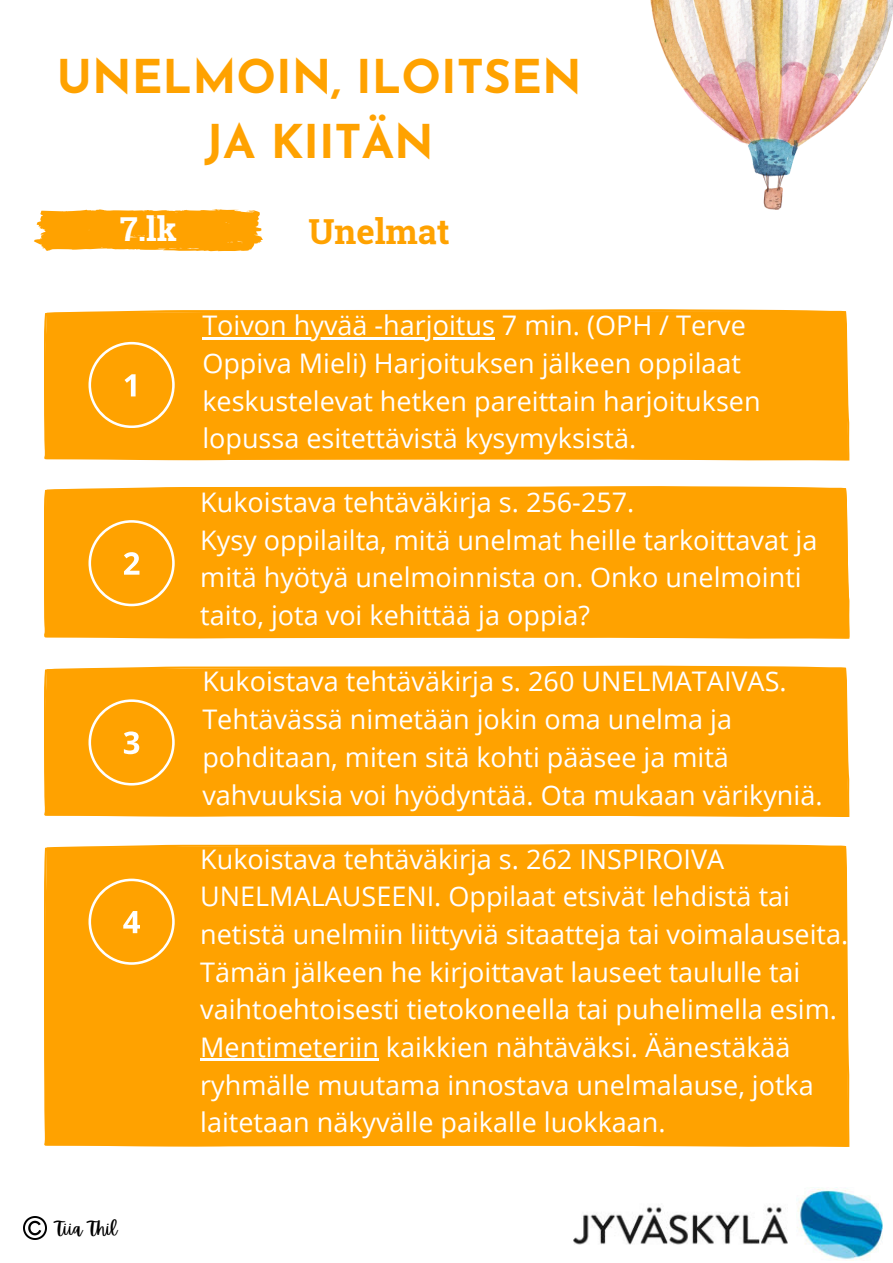
<style>
.page{position:relative;width:893px;height:1263px;background:#fff}
.page>*{position:absolute;margin:0;border:0;box-sizing:border-box;transform-origin:0 0}
.t1{font:700 46.5px/64.7px "Josefin Sans";color:#ffa200;text-align:center}
.t2{font:700 34.5px "Roboto Slab";color:#ffa200}
.t3{font:700 33px "Roboto Slab";color:#fff}
.t4{font:27px/37.7px "Open Sans";color:#fff}
.t5{font:18px "Apricots";color:#000}
</style>
<div class="page">
<div style="left:44px;top:666px;width:805px;height:151px;background:#ffa200"></div>
<div style="left:44px;top:844px;width:805px;height:303px;background:#ffa200"></div>
<div style="left:44px;top:487px;width:805px;height:152px;background:#ffa200"></div>
<div style="left:44px;top:309px;width:805px;height:152px;background:#ffa200"></div>
<svg style="left:88px;top:342px;width:87px;height:86px;background:#ffab1b"></svg>
<svg style="left:88px;top:520px;width:87px;height:86px;background:#ffac1d"></svg>
<svg style="left:88px;top:699px;width:87px;height:86px;background:#ffac1d"></svg>
<svg style="left:88px;top:879px;width:87px;height:86px;background:#ffac1d"></svg>
<svg style="left:34px;top:209px;width:229px;height:42px;background:#ffac1c"></svg>
<hr style="left:200px;top:1059px;width:179px;height:2px;background:#fff">
<hr style="left:202px;top:337px;width:293px;height:2px;background:#fff">
<img style="left:574px;top:1187px;width:308px;height:74px">
<img style="left:650px;top:0;width:243px;height:209px">
<img style="left:24px;top:1216px;width:23px;height:23px">
<p class="t1" style="left:57px;top:49px;width:526px">UNELMOIN, ILOITSEN<br>JA KIITÄN</p>
<h1 class="t3" style="left:120px;top:206px;width:58px">7.lk</h1>
<p class="t2" style="left:308px;top:207px;width:143px">Unelmat</p>
<h3 class="t4" style="left:202px;top:306px;width:560px">Toivon hyvää -harjoitus 7 min. (OPH / Terve Oppiva Mieli) Harjoituksen jälkeen oppilaat keskustelevat hetken pareittain harjoituksen lopussa esitettävistä kysymyksistä.</h3>
<h2 class="t4" style="left:200px;top:483px;width:618px">Kukoistava tehtäväkirja s. 256-257.<br>Kysy oppilailta, mitä unelmat heille tarkoittavat ja mitä hyötyä unelmoinnista on. Onko unelmointi taito, jota voi kehittää ja oppia?</h2>
<p class="t4" style="left:202px;top:662px;width:621px">Kukoistava tehtäväkirja s. 260 UNELMATAIVAS.<br>Tehtävässä nimetään jokin oma unelma ja pohditaan, miten sitä kohti pääsee ja mitä vahvuuksia voi hyödyntää. Ota mukaan värikyniä.</p>
<h2 class="t4" style="left:200px;top:839px;width:649px">Kukoistava tehtäväkirja s. 262 INSPIROIVA UNELMALAUSEENI. Oppilaat etsivät lehdistä tai netistä unelmiin liittyviä sitaatteja tai voimalauseita.<br>Tämän jälkeen he kirjoittavat lauseet taululle tai vaihtoehtoisesti tietokoneella tai puhelimella esim.<br>Mentimeteriin kaikkien nähtäväksi. Äänestäkää ryhmälle muutama innostava unelmalause, jotka laitetaan näkyvälle paikalle luokkaan.</h2>
<p class="t5" style="left:55px;top:1218px;width:63px">Tiia Thil</p>
</div>
